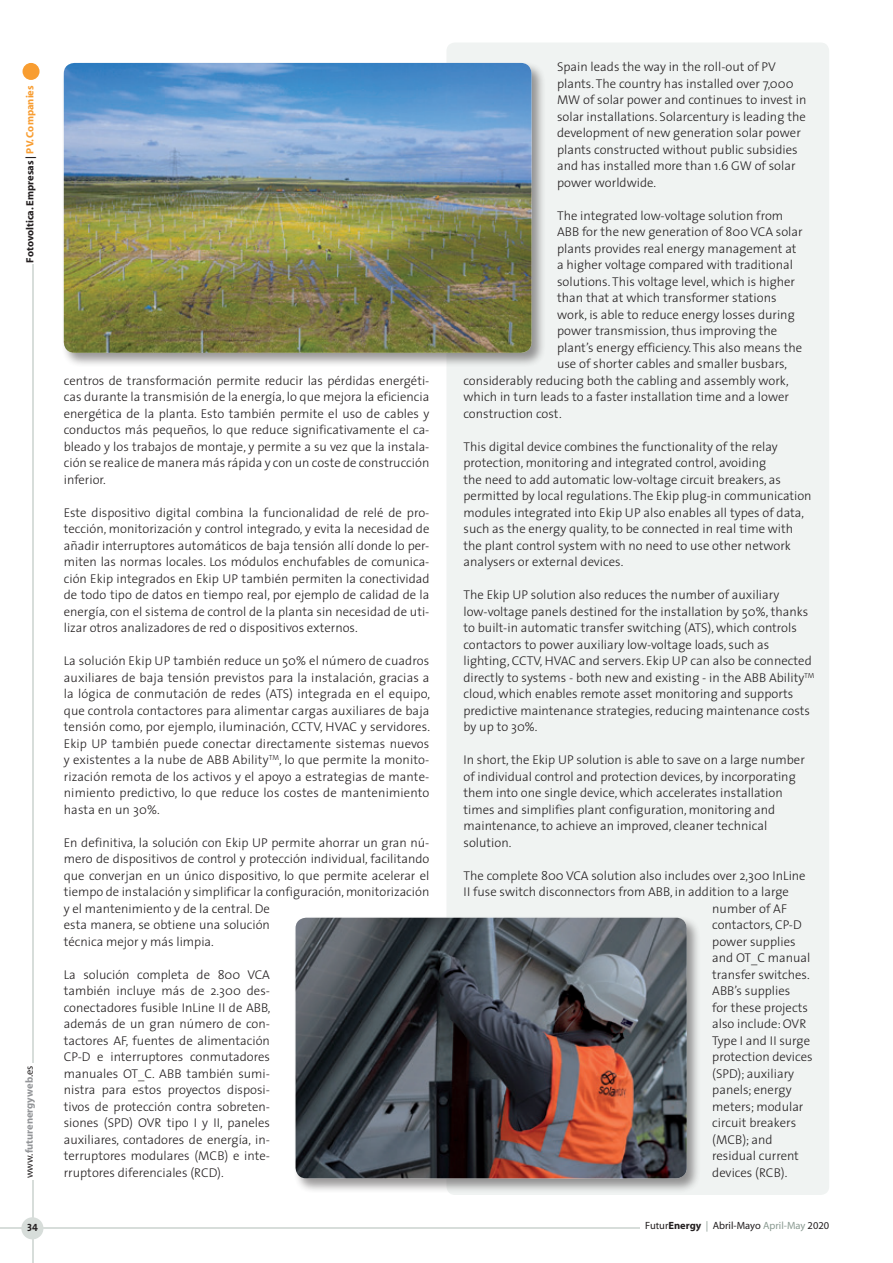
<style>
.page{position:relative;width:893px;height:1263px;background:#fff}
.page>*{position:absolute;margin:0;border:0;box-sizing:border-box;transform-origin:0 0}
.Texto_ingles{font:300 12.75px/16.5px "The Sans";color:#231f20}
.Texto{font:300 12.75px/16.5px "The Sans";color:#231f20;text-align:justify}
.t1{font:10.5px "Myriad";color:#231f20}
.t2{font:700 10.5px "Myriad";color:#231f20}
.t3{font:700 10.5px "Myriad";color:#939598}
.t4{font:10.5px "The Sans Bold Caps";color:#231f20}
.s1{color:#f89d31}
.s2{font-weight:400;color:#231f20}
.s3{font-weight:700}
.s4{color:#8b9b92}
</style>
<div class="page">
<div style="left:23px;top:63px;width:17px;height:17px;background:#f89d31;border-radius:50%"></div>
<hr style="left:32px;top:264px;width:1px;height:798px;background:#d7ddda">
<hr style="left:0;top:1228px;width:640px;height:1px;background:#d7ddda">
<hr style="left:32px;top:1180px;width:1px;height:83px;background:#d7ddda">
<div style="left:21px;top:1217px;width:22px;height:22px;background:#d7ddda;border-radius:50%"></div>
<div style="left:446px;top:43px;width:383px;height:1152px;background:#f0f3f2;border-radius:9px"></div>
<div style="left:61px;top:61px;width:485px;height:306px;background:#231f20;opacity:.46"></div>
<img style="left:64px;top:63px;width:467px;height:290px">
<div style="left:293px;top:915px;width:408px;height:278px;background:#231f20;opacity:.46"></div>
<img style="left:296px;top:918px;width:391px;height:260px">
<p class="t2" style="left:24px;top:262px;width:179px;rotate:-90deg">Fotovoltica. Empresas | <span class="s1">PV. Companies</span></p>
<p class="t3" style="left:24px;top:1178px;width:114px;rotate:-90deg"><span class="s2">www.</span>futurenergyweb<span class="s2">.es</span></p>
<p class="Texto" style="left:64px;top:372px;width:367px">centros de transformación permite reducir las pérdidas energéti&shy;cas durante la transmisión de la energía, lo que mejora la eficiencia energética de la planta. Esto también permite el uso de cables y conductos más pequeños, lo que reduce significativamente el ca&shy;bleado y los trabajos de montaje, y permite a su vez que la instala&shy;ción se realice de manera más rápida y con un coste de construcción inferior.</p>
<p class="Texto" style="left:64px;top:504px;width:367px">Este dispositivo digital combina la funcionalidad de relé de pro&shy;tección, monitorización y control integrado, y evita la necesidad de añadir interruptores automáticos de baja tensión allí donde lo per&shy;miten las normas locales. Los módulos enchufables de comunica&shy;ción Ekip integrados en Ekip UP también permiten la conectividad de todo tipo de datos en tiempo real, por ejemplo de calidad de la energía, con el sistema de control de la planta sin necesidad de uti&shy;lizar otros analizadores de red o dispositivos externos.</p>
<p class="Texto" style="left:64px;top:652px;width:368px">La solución Ekip UP también reduce un 50% el número de cuadros auxiliares de baja tensión previstos para la instalación, gracias a la lógica de conmutación de redes (ATS) integrada en el equipo, que controla contactores para alimentar cargas auxiliares de baja tensión como, por ejemplo, iluminación, CCTV, HVAC y servidores.<br>Ekip UP también puede conectar directamente sistemas nuevos y existentes a la nube de ABB Ability<sup>TM</sup>, lo que permite la monito&shy;rización remota de los activos y el apoyo a estrategias de mante&shy;nimiento predictivo, lo que reduce los costes de mantenimiento hasta en un 30%.</p>
<p class="Texto" style="left:64px;top:834px;width:367px;text-align:left">En definitiva, la solución con Ekip UP permite ahorrar un gran nú&shy;mero de dispositivos de control y protección individual, facilitando que converjan en un único dispositivo, lo que permite acelerar el tiempo de instalación y simplificar la configuración, monitorización y el mantenimiento y de la central. De<br>esta manera, se obtiene una solución<br>técnica mejor y más limpia.</p>
<p class="Texto" style="left:64px;top:966px;width:208px">La solución completa de 800 VCA también incluye más de 2.300 des&shy;conectadores fusible InLine II de ABB, además de un gran número de con&shy;tactores AF, fuentes de alimentación CP-D e interruptores conmutadores manuales OT_C. ABB también sumi&shy;nistra para estos proyectos disposi&shy;tivos de protección contra sobreten&shy;siones (SPD) OVR tipo I y II, paneles auxiliares, contadores de energía, in&shy;terruptores modulares (MCB) e inte&shy;rruptores diferenciales (RCD).</p>
<p class="Texto_ingles" style="left:557px;top:58px;width:251px">Spain leads the way in the roll-out of PV plants. The country has installed over 7,000<br>MW of solar power and continues to invest in solar installations. Solarcentury is leading the development of new generation solar power plants constructed without public subsidies and has installed more than 1.6 GW of solar power worldwide.</p>
<p class="Texto_ingles" style="left:557px;top:207px;width:228px">The integrated low-voltage solution from</p>
<p class="Texto_ingles" style="left:557px;top:223px;width:247px">ABB for the new generation of 800 VCA solar</p>
<p class="Texto_ingles" style="left:557px;top:240px;width:241px">plants provides real energy management at</p>
<p class="Texto_ingles" style="left:557px;top:256px;width:238px">a higher voltage compared with traditional</p>
<p class="Texto_ingles" style="left:557px;top:273px;width:240px">solutions. This voltage level, which is higher</p>
<p class="Texto_ingles" style="left:557px;top:289px;width:221px">than that at which transformer stations</p>
<p class="Texto_ingles" style="left:557px;top:306px;width:239px">work, is able to reduce energy losses during</p>
<p class="Texto_ingles" style="left:557px;top:322px;width:222px">power transmission, thus improving the</p>
<p class="Texto_ingles" style="left:557px;top:339px;width:247px">plant’s energy efficiency. This also means the</p>
<p class="Texto_ingles" style="left:557px;top:355px;width:232px">use of shorter cables and smaller busbars,</p>
<p class="Texto_ingles" style="left:463px;top:372px;width:327px">considerably reducing both the cabling and assembly work,</p>
<p class="Texto_ingles" style="left:463px;top:388px;width:327px">which in turn leads to a faster installation time and a lower</p>
<p class="Texto_ingles" style="left:463px;top:405px;width:100px">construction cost.</p>
<p class="Texto_ingles" style="left:463px;top:438px;width:350px">This digital device combines the functionality of the relay protection, monitoring and integrated control, avoiding<br>the need to add automatic low-voltage circuit breakers, as permitted by local regulations. The Ekip plug-in communication modules integrated into Ekip UP also enables all types of data, such as the energy quality, to be connected in real time with the plant control system with no need to use other network analysers or external devices.</p>
<p class="Texto_ingles" style="left:463px;top:586px;width:352px">The Ekip UP solution also reduces the number of auxiliary low-voltage panels destined for the installation by 50%, thanks to built-in automatic transfer switching (ATS), which controls contactors to power auxiliary low-voltage loads, such as lighting, CCTV, HVAC and servers. Ekip UP can also be connected directly to systems - both new and existing - in the ABB Ability<sup>TM </sup>cloud, which enables remote asset monitoring and supports predictive maintenance strategies, reducing maintenance costs by up to 30%.</p>
<p class="Texto_ingles" style="left:463px;top:751px;width:343px">In short, the Ekip UP solution is able to save on a large number of individual control and protection devices, by incorporating them into one single device, which accelerates installation times and simplifies plant configuration, monitoring and maintenance, to achieve an improved, cleaner technical solution.</p>
<p class="Texto_ingles" style="left:463px;top:867px;width:344px">The complete 800 VCA solution also includes over 2,300 InLine</p>
<p class="Texto_ingles" style="left:463px;top:883px;width:327px">II fuse switch disconnectors from ABB, in addition to a large</p>
<p class="Texto_ingles" style="left:712px;top:900px;width:76px">number of AF</p>
<p class="Texto_ingles" style="left:712px;top:916px;width:91px">contactors, CP-D</p>
<p class="Texto_ingles" style="left:712px;top:933px;width:85px">power supplies</p>
<p class="Texto_ingles" style="left:712px;top:949px;width:100px">and OT_C manual</p>
<p class="Texto_ingles" style="left:712px;top:966px;width:99px">transfer switches.</p>
<p class="Texto_ingles" style="left:712px;top:982px;width:80px">ABB’s supplies</p>
<p class="Texto_ingles" style="left:712px;top:999px;width:97px">for these projects</p>
<p class="Texto_ingles" style="left:712px;top:1015px;width:95px">also include: OVR</p>
<p class="Texto_ingles" style="left:712px;top:1032px;width:99px">Type I and II surge</p>
<p class="Texto_ingles" style="left:712px;top:1048px;width:102px">protection devices</p>
<p class="Texto_ingles" style="left:712px;top:1065px;width:83px">(SPD); auxiliary</p>
<p class="Texto_ingles" style="left:712px;top:1081px;width:81px">panels; energy</p>
<p class="Texto_ingles" style="left:712px;top:1098px;width:93px">meters; modular</p>
<p class="Texto_ingles" style="left:712px;top:1114px;width:85px">circuit breakers</p>
<p class="Texto_ingles" style="left:712px;top:1131px;width:62px">(MCB); and</p>
<p class="Texto_ingles" style="left:712px;top:1147px;width:88px">residual current</p>
<p class="Texto_ingles" style="left:712px;top:1164px;width:77px">devices (RCB).</p>
<p class="t4" style="left:27px;top:1219px;width:12px">34</p>
<p class="t1" style="left:645px;top:1220px;width:185px">Futur<span class="s3">Energy</span> <span class="s4">|</span> Abril-Mayo <span class="s4">April-May</span> 2020</p>
</div>
